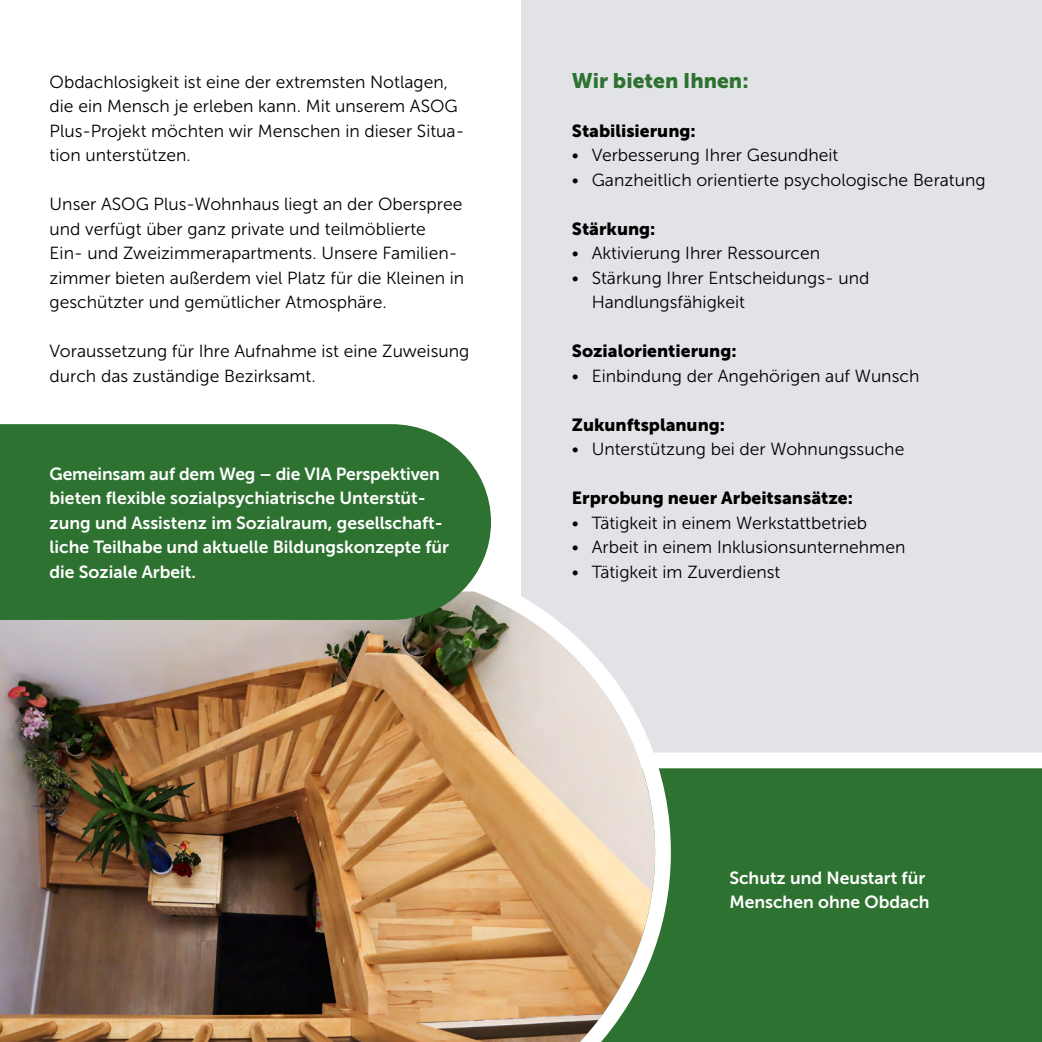
<style>
.page{position:relative;width:1042px;height:1042px;background:#fff}
.page>*{position:absolute;margin:0;border:0;box-sizing:border-box;transform-origin:0 0}
.t1{font:21px "Museo Sans 900";color:#2d7230}
.t2{font:17.5px/24.5px "Museo Sans 300";color:#000}
.t3{font:17.5px/24.5px "Museo Sans 700";color:#fff}
.t4{font:17.5px "Museo Sans 900";color:#000}
</style>
<div class="page">
<div style="left:521px;top:0;width:521px;height:1042px;background:#e1e3e7"></div>
<div style="left:679px;top:752px;width:363px;height:290px;background:#2d7230"></div>
<img style="left:0;top:596px;width:679px;height:446px">
<div style="left:0;top:424px;width:491px;height:196px;background:#2d7230"></div>
<p class="t2" style="left:50px;top:69px;width:416px">Obdachlosigkeit ist eine der extremsten Notlagen, die ein Mensch je erleben kann. Mit unserem ASOG Plus-Projekt möchten wir Menschen in dieser Situa&shy;tion unterstützen.</p>
<p class="t2" style="left:50px;top:192px;width:416px">Unser ASOG Plus-Wohnhaus liegt an der Oberspree und verfügt über ganz private und teilmöblierte<br>Ein- und Zweizimmerapartments. Unsere Familien&shy;zimmer bieten außerdem viel Platz für die Kleinen in geschützter und gemütlicher Atmosphäre.</p>
<p class="t2" style="left:50px;top:339px;width:421px">Voraussetzung für Ihre Aufnahme ist eine Zuweisung durch das zuständige Bezirksamt.</p>
<p class="t3" style="left:50px;top:461px;width:401px">Gemeinsam auf dem Weg – die VIA Perspektiven bieten flexible sozialpsychiatrische Unterstüt&shy;zung und Assistenz im Sozialraum, gesellschaft&shy;liche Teilhabe und aktuelle Bildungskonzepte für die Soziale Arbeit.</p>
<p class="t1" style="left:572px;top:68px;width:178px">Wir bieten Ihnen:</p>
<p class="t4" style="left:572px;top:121px;width:125px">Stabilisierung:</p>
<p class="t2" style="left:572px;top:143px;width:268px">• Verbesserung Ihrer Gesundheit</p>
<p class="t2" style="left:572px;top:168px;width:415px">• Ganzheitlich orientierte psychologische Beratung</p>
<p class="t4" style="left:572px;top:219px;width:85px">Stärkung:</p>
<p class="t2" style="left:572px;top:241px;width:250px">• Aktivierung Ihrer Ressourcen</p>
<p class="t2" style="left:592px;top:266px;width:279px;text-indent:-20px">• Stärkung Ihrer Entscheidungs- und<br>Handlungsfähigkeit</p>
<p class="t4" style="left:572px;top:341px;width:166px">Sozialorientierung:</p>
<p class="t2" style="left:572px;top:364px;width:349px">• Einbindung der Angehörigen auf Wunsch</p>
<p class="t4" style="left:572px;top:415px;width:155px">Zukunftsplanung:</p>
<p class="t2" style="left:572px;top:437px;width:334px">• Unterstützung bei der Wohnungssuche</p>
<p class="t4" style="left:572px;top:488px;width:283px">Erprobung neuer Arbeitsansätze:</p>
<p class="t2" style="left:572px;top:511px;width:297px">• Tätigkeit in einem Werkstattbetrieb</p>
<p class="t2" style="left:572px;top:535px;width:335px">• Arbeit in einem Inklusionsunternehmen</p>
<p class="t2" style="left:572px;top:560px;width:210px">• Tätigkeit im Zuverdienst</p>
<p class="t3" style="left:729px;top:865px;width:202px">Schutz und Neustart für<br>Menschen ohne Obdach</p>
</div>
